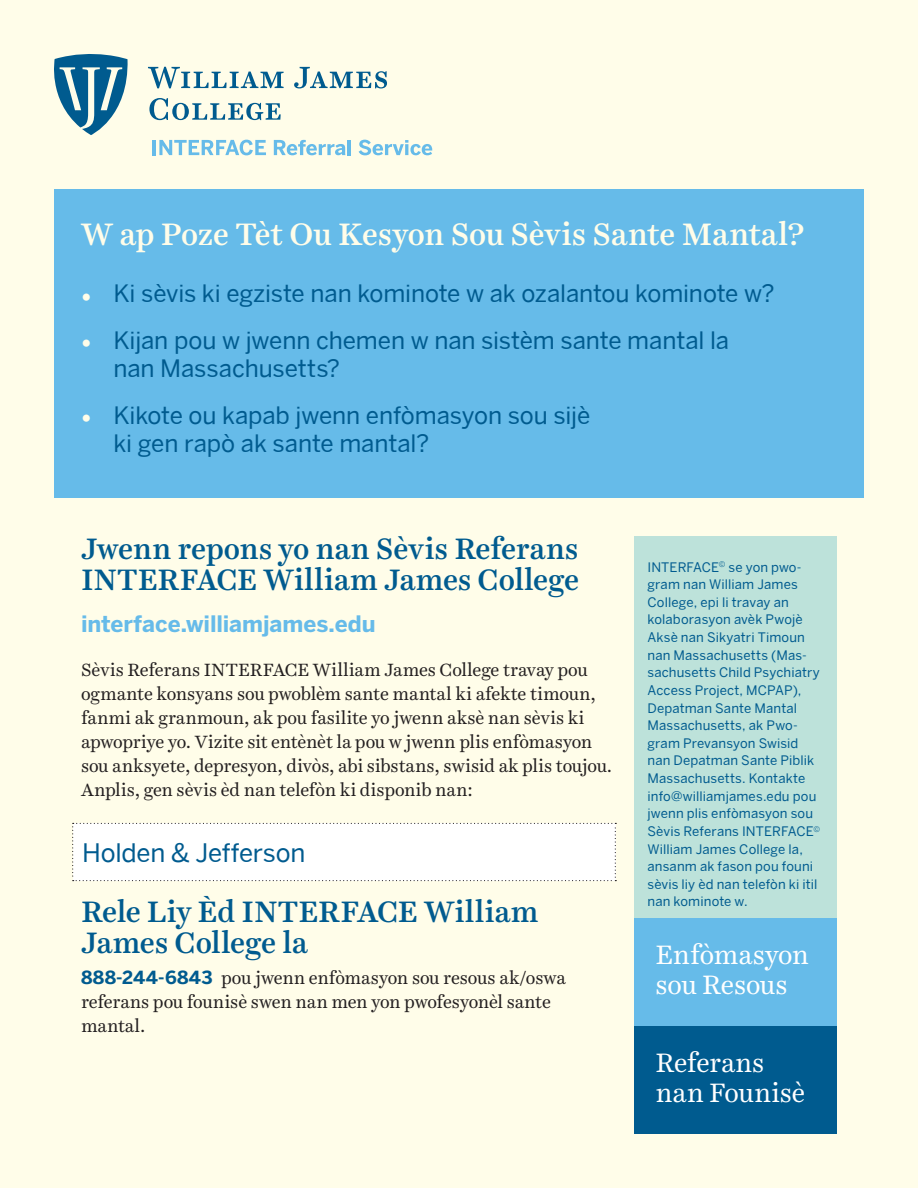
<style>
.page{position:relative;width:918px;height:1188px;background:#fffde9}
.page>*{position:absolute;margin:0;border:0;box-sizing:border-box;transform-origin:0 0}
.t1{font:500 31.5px "Harriet Text";letter-spacing:-.01em;color:#fffde9}
.Body_heads{font:500 30px/31.5px "Harriet Text";letter-spacing:-.01em;color:#005b8f}
.t2{font:27px/30px "Harriet Text";letter-spacing:-.01em;color:#fff}
.t3{font:27px/46.5px "Minion Pro";color:#fffde9}
.Town{font:25.5px "Benton Sans";letter-spacing:-.01em;color:#005b8f}
.t4{font:24px/46.5px "Benton Sans";letter-spacing:-.005em;color:#005b8f}
.t5{font:700 22.5px "Benton Sans";letter-spacing:-.005em;color:#66bbe9}
.body_text__space_aft{font:18px/24px "Harriet Text";letter-spacing:-.005em;color:#231f20}
.t6{font:13.2px/17.7px "Benton Sans";letter-spacing:.01em;color:#005b8f}
.s1{font-family:"Benton Sans";font-weight:700;color:#005b8f}
</style>
<div class="page">
<div style="left:634px;top:918px;width:202px;height:108px;background:#66bbe9"></div>
<div style="left:634px;top:1026px;width:202px;height:108px;background:#005b8f"></div>
<div style="left:54px;top:189px;width:810px;height:309px;background:#66bbe9"></div>
<div style="left:634px;top:536px;width:202px;height:382px;background:#bde2da"></div>
<svg style="left:54px;top:54px;width:74px;height:81px"></svg>
<svg style="left:148px;top:67px;width:136px;height:21px"></svg>
<svg style="left:294px;top:67px;width:93px;height:22px"></svg>
<svg style="left:149px;top:98px;width:132px;height:22px"></svg>
<hr style="left:153px;top:140px;width:3px;height:15px;background:#66bbe9">
<svg style="left:159px;top:140px;width:107px;height:15px"></svg>
<svg style="left:274px;top:140px;width:71px;height:15px"></svg>
<hr style="left:348px;top:140px;width:3px;height:15px;background:#66bbe9">
<svg style="left:359px;top:140px;width:73px;height:15px"></svg>
<div style="left:72px;top:823px;width:544px;height:58px;background:#fff"></div>
<h1 class="t1" style="left:81px;top:212px;width:725px">W ap Poze Tèt Ou Kesyon Sou Sèvis Sante Mantal?</h1>
<h3 class="t3" style="left:81px;top:271px;width:12px">• •</h3>
<h3 class="t3" style="left:81px;top:392px;width:12px">•</h3>
<h3 class="t4" style="left:113px;top:270px;width:663px">Ki sèvis ki egziste nan kominote w ak ozalantou kominote w?<br>Kijan pou w jwenn chemen w nan sistèm sante mantal la</h3>
<h3 class="t4" style="left:113px;top:345px;width:478px">nan Massachusetts?<br>Kikote ou kapab jwenn enfòmasyon sou sijè</h3>
<h3 class="t4" style="left:113px;top:420px;width:318px">ki gen rapò ak sante mantal?</h3>
<h2 class="Body_heads" style="left:81px;top:532px;width:500px">Jwenn repons yo nan Sèvis Referans<br>INTERFACE William James College</h2>
<h3 class="t5" style="left:81px;top:610px;width:296px">interface.williamjames.edu</h3>
<p class="body_text__space_aft" style="left:81px;top:657px;width:533px">Sèvis Referans INTERFACE William James College travay pou ogmante konsyans sou pwoblèm sante mantal ki afekte timoun, fanmi ak granmoun, ak pou fasilite yo jwenn aksè nan sèvis ki apwopriye yo. Vizite sit entènèt la pou w jwenn plis enfòmasyon sou anksyete, depresyon, divòs, abi sibstans, swisid ak plis toujou.<br>Anplis, gen sèvis èd nan telefòn ki disponib nan:</p>
<p class="Town" style="left:82px;top:838px;width:225px">Holden &amp; Jefferson</p>
<p class="Body_heads" style="left:81px;top:895px;width:459px">Rele Liy Èd INTERFACE William<br>James College la</p>
<p class="body_text__space_aft" style="left:81px;top:966px;width:486px"><span class="s1">888-244-6843</span> pou jwenn enfòmasyon sou resous ak/oswa referans pou founisè swen nan men yon pwofesyonèl sante mantal.</p>
<p class="t6" style="left:647px;top:558px;width:174px">INTERFACE<sup>©</sup> se yon pwo&shy;gram nan William James<br>College, epi li travay an kolaborasyon avèk Pwojè<br>Aksè nan Sikyatri Timoun nan Massachusetts (Mas&shy;sachusetts Child Psychiatry<br>Access Project, MCPAP),<br>Depatman Sante Mantal<br>Massachusetts, ak Pwo&shy;gram Prevansyon Swisid nan Depatman Sante Piblik<br>Massachusetts. Kontakte info@williamjames.edu pou jwenn plis enfòmasyon sou<br>Sèvis Referans INTERFACE<sup>©<br></sup>William James College la, ansanm ak fason pou founi sèvis liy èd nan telefòn ki itil nan kominote w.</p>
<h3 class="t2" style="left:656px;top:940px;width:155px">Enfòmasyon sou Resous</h3>
<h3 class="t2" style="left:656px;top:1048px;width:151px">Referans nan Founisè</h3>
</div>
